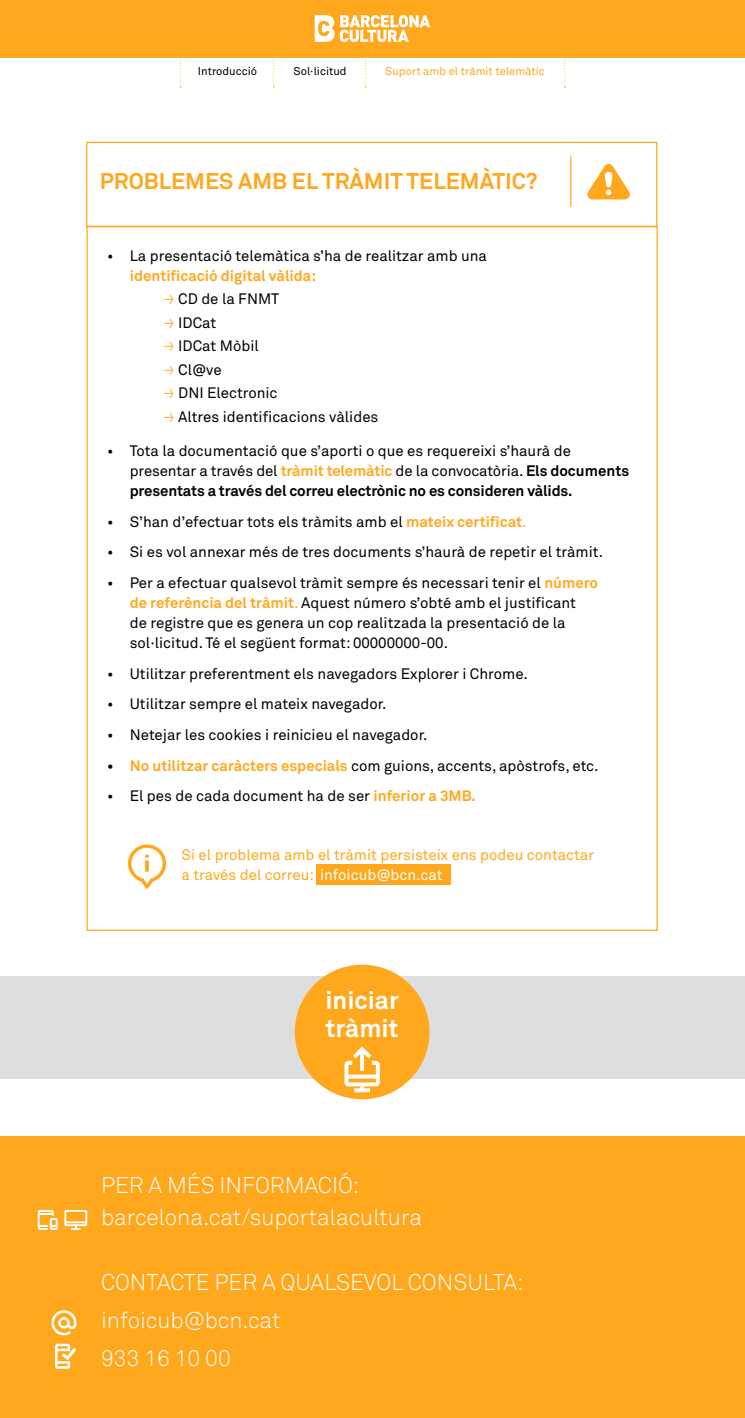
<style>
.page{position:relative;width:745px;height:1418px;background:#fff}
.page>*{position:absolute;margin:0;border:0;box-sizing:border-box;transform-origin:0 0}
.t1{font:700 25px/27.5px "Akkurat Pro";color:#fff}
.t2{font:22.5px/38px "Akkurat Light Pro";color:#fff}
.t3{font:700 22.5px "Akkurat Pro";color:#ffa81e}
.t4{font:15px/23.5px "Akkurat Pro";color:#000}
.t5{font:15px/20px "Akkurat Pro";color:#ffa81e}
.t6{font:11.25px "Akkurat Pro";color:#ffa81e}
.t7{font:11.25px "Akkurat Pro";color:#000}
.s1{font-weight:700;color:#ffa81e}
.s2{font-family:"Arrowstfb";font-size:11.25px;color:#ffa81e}
.s3{font-weight:700}
.s4{color:#ffa81e}
.s5{color:#fff}
</style>
<div class="page">
<div style="left:86px;top:142px;width:571px;height:85px;border:1px solid #ffa81e"></div>
<svg style="left:587px;top:164px;width:42px;height:35px"></svg>
<hr style="left:569px;top:156px;width:2px;height:51px;background:#ffa81e">
<div style="left:86px;top:226px;width:571px;height:704px;background:#fff;border:1px solid #ffa81e"></div>
<svg style="left:128px;top:844px;width:38px;height:44px"></svg>
<div style="left:316px;top:864px;width:134px;height:21px;background:#ffa81e"></div>
<div style="left:0;top:976px;width:744px;height:103px;background:#dedede"></div>
<div style="left:294px;top:964px;width:135px;height:135px;background:#ffa81e;border-radius:50%"></div>
<svg style="left:344px;top:1046px;width:35px;height:46px"></svg>
<div style="left:0;top:0;width:744px;height:57px;background:#ffa81e"></div>
<svg style="left:314px;top:15px;width:116px;height:27px"></svg>
<div style="left:0;top:1136px;width:744px;height:281px;background:#ffa81e"></div>
<svg style="left:51px;top:1310px;width:25px;height:25px"></svg>
<svg style="left:55px;top:1343px;width:21px;height:25px"></svg>
<svg style="left:180px;top:57px;width:1px;height:31px"></svg>
<svg style="left:272px;top:57px;width:2px;height:31px"></svg>
<svg style="left:365px;top:57px;width:1px;height:31px"></svg>
<svg style="left:564px;top:57px;width:1px;height:31px"></svg>
<svg style="left:64px;top:1209px;width:23px;height:20px"></svg>
<svg style="left:38px;top:1209px;width:20px;height:20px"></svg>
<p class="t7" style="left:198px;top:64px;width:61px">Introducció</p>
<p class="t7" style="left:293px;top:64px;width:55px">Sol·licitud</p>
<p class="t6" style="left:385px;top:64px;width:161px">Suport amb el tràmit telemàtic</p>
<h2 class="t3" style="left:100px;top:167px;width:439px">PROBLEMES AMB EL TRÀMIT TELEMÀTIC?</h2>
<p class="t4" style="left:107px;top:244px;width:381px">• La presentació telemàtica s’ha de realitzar amb una</p>
<p class="t4" style="left:164px;top:264px;width:216px;text-indent:-34px"><span class="s1">identificació digital vàlida:<br></span><span class="s2">S</span> CD de la FNMT<br><span class="s2">S</span> IDCat<br><span class="s2">S</span> IDCat Mòbil<br><span class="s2">S</span> Cl@ve<br><span class="s2">S</span> DNI Electronic<br><span class="s2">S</span> Altres identificacions vàlides</p>
<p class="t4" style="left:130px;top:441px;width:500px;line-height:20px;text-indent:-22px">• Tota la documentació que s’aporti o que es requereixi s’haurà de presentar a través del <span class="s1">tràmit telemàtic</span> de la convocatòria. <span class="s3">Els documents presentats a través del correu electrònic no es consideren vàlids.</span></p>
<p class="t4" style="left:107px;top:510px;width:420px">• S’han d’efectuar tots els tràmits amb el <span class="s1">mateix certificat</span><span class="s4">.</span></p>
<p class="t4" style="left:107px;top:541px;width:497px">• Si es vol annexar més de tres documents s’haurà de repetir el tràmit.</p>
<p class="t4" style="left:130px;top:573px;width:469px;line-height:20px;text-indent:-22px">• Per a efectuar qualsevol tràmit sempre és necessari tenir el <span class="s1">número de referència del tràmit</span><span class="s4">.</span> Aquest número s’obté amb el justificant<br>de registre que es genera un cop realitzada la presentació de la sol·licitud. Té el següent format: 00000000-00.</p>
<p class="t4" style="left:107px;top:662px;width:422px">• Utilitzar preferentment els navegadors Explorer i Chrome.</p>
<p class="t4" style="left:107px;top:692px;width:280px">• Utilitzar sempre el mateix navegador.</p>
<p class="t4" style="left:107px;top:723px;width:321px">• Netejar les cookies i reinicieu el navegador.</p>
<p class="t4" style="left:107px;top:754px;width:492px"><span class="s3">•</span> <span class="s1">No utilitzar caràcters especials</span> com guions, accents, apòstrofs, etc.</p>
<p class="t4" style="left:107px;top:784px;width:370px">• El pes de cada document ha de ser <span class="s1">inferior a 3MB.</span></p>
<p class="t5" style="left:181px;top:845px;width:414px">Si el problema amb el tràmit persisteix ens podeu contactar a través del correu: <span class="s5">infoicub@bcn.cat</span></p>
<h1 class="t1" style="left:325px;top:986px;width:75px">iniciar tràmit</h1>
<h2 class="t2" style="left:101px;top:1169px;width:322px;line-height:32.4px">PER A MÉS INFORMACIÓ: barcelona.cat/suportalacultura</h2>
<h2 class="t2" style="left:101px;top:1263px;width:423px">CONTACTE PER A QUALSEVOL CONSULTA: infoicub@bcn.cat<br>933 16 10 00</h2>
</div>
